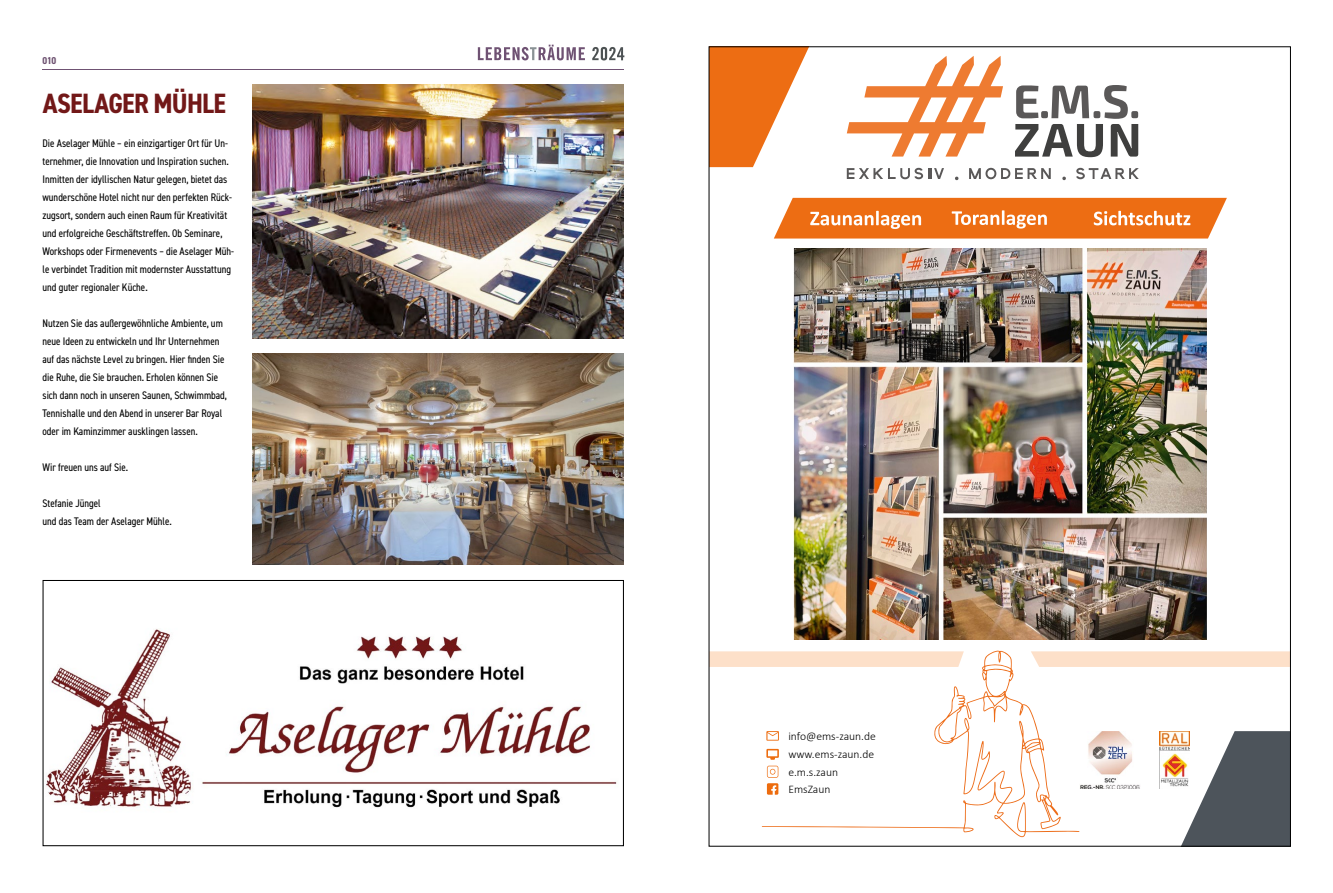
<style>
.page{position:relative;width:1333px;height:893px;background:#fff}
.page>*{position:absolute;margin:0;border:0;box-sizing:border-box;transform-origin:0 0}
.t1{font:700 condensed 28px "DIN2014";letter-spacing:-.03em;color:#721818}
.t2{font:300 11.6px/17.8px "Calibri";color:#000}
.t3{font:condensed 11px/18px "DIN2014";color:#000}
.t4{font:700 condensed 10px "DIN2014";color:#6e5271}
</style>
<div class="page">
<hr style="left:43px;top:69px;width:581px;height:1px;background:#6f5273">
<svg style="left:478px;top:45px;width:107px;height:15px"></svg>
<svg style="left:592px;top:47px;width:32px;height:13px"></svg>
<img style="left:46px;top:629px;width:571px;height:179px">
<div style="left:43px;top:580px;width:581px;height:266px;border:1px solid #000"></div>
<img style="left:793px;top:248px;width:413px;height:391px">
<svg style="left:773px;top:198px;width:453px;height:41px;background:#ef8235"></svg>
<svg style="left:710px;top:48px;width:428px;height:132px"></svg>
<svg style="left:1159px;top:731px;width:129px;height:114px"></svg>
<svg style="left:761px;top:651px;width:318px;height:187px"></svg>
<img style="left:1080px;top:731px;width:60px;height:57px">
<img style="left:1159px;top:731px;width:30px;height:57px">
<svg style="left:1030px;top:651px;width:258px;height:16px;background:#fde1cb"></svg>
<svg style="left:710px;top:651px;width:253px;height:16px;background:#fde0ca"></svg>
<svg style="left:766px;top:749px;width:12px;height:11px"></svg>
<svg style="left:767px;top:766px;width:11px;height:29px"></svg>
<svg style="left:766px;top:731px;width:12px;height:10px"></svg>
<img style="left:252px;top:84px;width:372px;height:254px">
<img style="left:252px;top:354px;width:371px;height:210px">
<p class="t4" style="left:43px;top:54px;width:15px">010</p>
<h1 class="t1" style="left:43px;top:84px;width:185px">ASELAGER MÜHLE</h1>
<p class="t3" style="left:43px;top:134px;width:193px">Die Aselager Mühle – ein einzigartiger Ort für Un&shy;ternehmer, die Innovation und Inspiration suchen.<br>Inmitten der idyllischen Natur gelegen, bietet das wunderschöne Hotel nicht nur den perfekten Rück&shy;zugsort, sondern auch einen Raum für Kreativität und erfolgreiche Geschäftstreffen. Ob Seminare, Workshops oder Firmenevents – die Aselager Müh&shy;le verbindet Tradition mit modernster Ausstattung und guter regionaler Küche.</p>
<p class="t3" style="left:43px;top:314px;width:186px">Nutzen Sie das außergewöhnliche Ambiente, um neue Ideen zu entwickeln und Ihr Unternehmen auf das nächste Level zu bringen. Hier finden Sie die Ruhe, die Sie brauchen. Erholen können Sie sich dann noch in unseren Saunen, Schwimmbad, Tennishalle und den Abend in unserer Bar Royal oder im Kaminzimmer ausklingen lassen.</p>
<p class="t3" style="left:43px;top:458px;width:87px">Wir freuen uns auf Sie.</p>
<p class="t3" style="left:43px;top:494px;width:131px">Stefanie Jüngel<br>und das Team der Aselager Mühle.</p>
<p class="t2" style="left:788px;top:727px;width:89px">info@ems-zaun.de www.ems-zaun.de e.m.s.zaun<br>EmsZaun</p>
</div>
